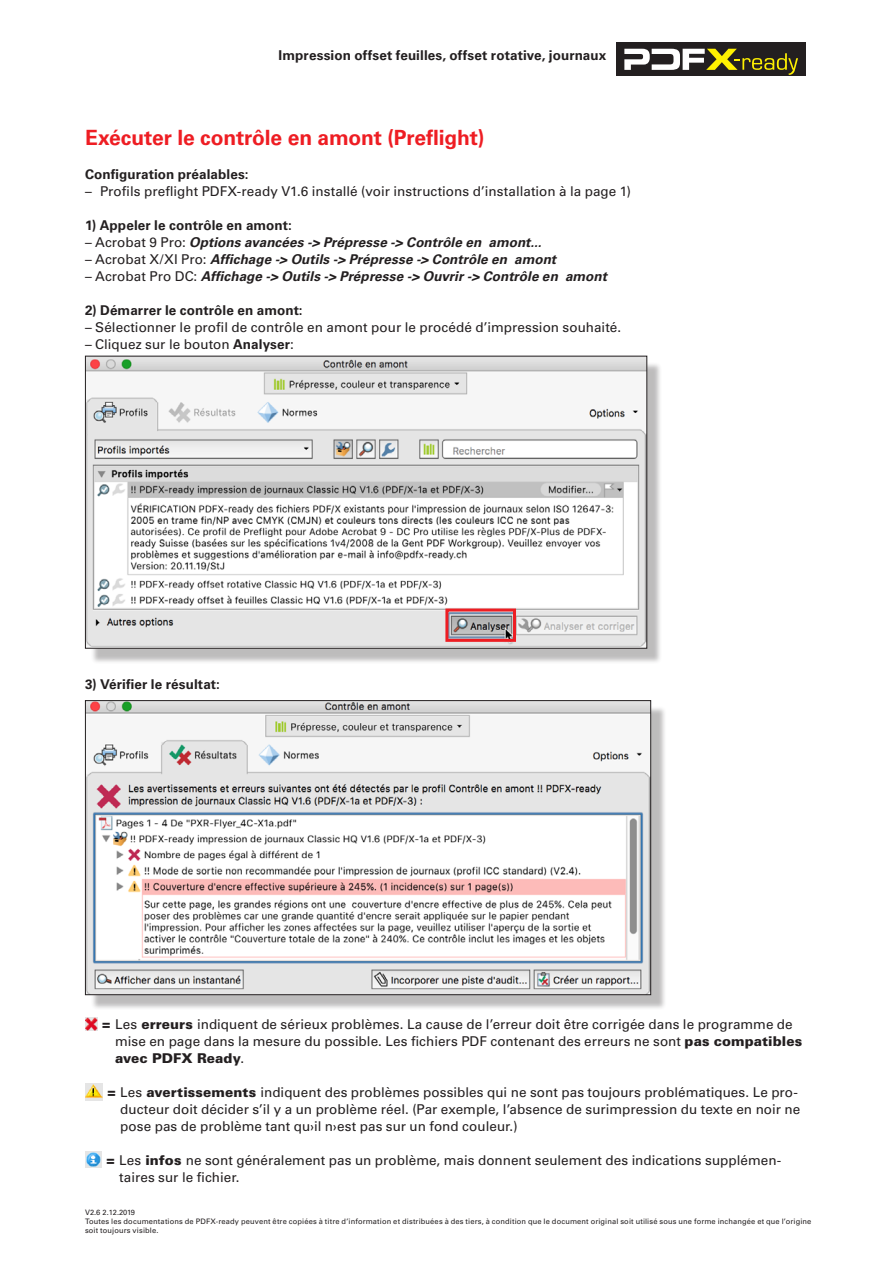
<style>
.page{position:relative;width:893px;height:1263px;background:#fff}
.page>*{position:absolute;margin:0;border:0;box-sizing:border-box;transform-origin:0 0}
.Untertitel{font:700 21px "Univers LT Std";letter-spacing:-.005em;color:#ee1d23}
.Grundtext{font:13.5px/17px "Univers LT Std";letter-spacing:.005em;color:#231f20}
.Grundtext-2{font:italic 700 13.5px "Univers LT Std";color:#231f20}
.Grundtext-3{font:700 13.5px "Univers LT Std";letter-spacing:.01em;color:#231f20}
.Untertitel-2{font:700 13.5px "Univers LT Std";letter-spacing:.01em;color:#231f20}
.t1{font:7.5px/9px "Univers LT Std";letter-spacing:.02em;color:#231f20}
.s1{font-weight:400;font-style:normal}
.s2{font-weight:700}
.s3{font-weight:900}
</style>
<div class="page">
<div style="left:91px;top:362px;width:572px;height:302px;background:#231f20;opacity:.3"></div>
<img style="left:87px;top:358px;width:558px;height:289px">
<div style="left:85px;top:356px;width:562px;height:293px;border:1px solid #231f20"></div>
<div style="left:91px;top:706px;width:575px;height:304px;background:#231f20;opacity:.3"></div>
<img style="left:87px;top:702px;width:562px;height:291px">
<div style="left:85px;top:700px;width:566px;height:295px;border:1px solid #231f20"></div>
<svg style="left:85px;top:1018px;width:13px;height:12px"></svg>
<img style="left:85px;top:1083px;width:17px;height:17px">
<img style="left:85px;top:1151px;width:17px;height:17px">
<div style="left:617px;top:43px;width:189px;height:33px;background:#231f20"></div>
<svg style="left:624px;top:49px;width:174px;height:26px"></svg>
<div style="left:445px;top:608px;width:71px;height:34px;border:3px solid #ee1d23"></div>
<p class="Grundtext-3" style="left:279px;top:47px;width:329px">Impression offset feuilles, offset rotative, journaux</p>
<p class="Untertitel" style="left:85px;top:125px;width:401px">Exécuter le contrôle en amont (Preflight)</p>
<p class="Untertitel-2" style="left:85px;top:166px;width:165px">Configuration préalables:</p>
<p class="Grundtext" style="left:85px;top:182px;width:547px">– Profils preflight PDFX-ready V1.6 installé (voir instructions d’installation à la page 1)</p>
<p class="Grundtext-3" style="left:85px;top:217px;width:208px">1) Appeler le contrôle en amont:</p>
<p class="Grundtext-2" style="left:85px;top:234px;width:458px"><span class="s1">– Acrobat 9 Pro:</span> Options avancées -&gt; Prépresse -&gt; Contrôle en amont...</p>
<p class="Grundtext-2" style="left:85px;top:251px;width:473px"><span class="s1">– Acrobat X/XI Pro:</span> Affichage -&gt; Outils -&gt; Prépresse -&gt; Contrôle en amont</p>
<p class="Grundtext-2" style="left:85px;top:268px;width:523px"><span class="s1">– Acrobat Pro DC:</span> Affichage -&gt; Outils -&gt; Prépresse -&gt; Ouvrir -&gt; Contrôle en amont</p>
<p class="Grundtext-3" style="left:85px;top:302px;width:219px">2) Démarrer le contrôle en amont:</p>
<p class="Grundtext" style="left:85px;top:318px;width:538px">– Sélectionner le profil de contrôle en amont pour le procédé d’impression souhaité.</p>
<p class="Grundtext" style="left:85px;top:335px;width:210px">– Cliquez sur le bouton <span class="s2">Analyser</span>:</p>
<p class="Grundtext-3" style="left:85px;top:676px;width:136px">3) Vérifier le résultat:</p>
<p class="Grundtext" style="left:115px;top:1016px;width:689px;text-indent:-13px"><span class="s3">=</span> Les <span class="s3">erreurs</span> indiquent de sérieux problèmes. La cause de l’erreur doit être corrigée dans le programme de mise en page dans la mesure du possible. Les fichiers PDF contenant des erreurs ne sont <span class="s3">pas compatibles avec PDFX Ready</span>.</p>
<p class="Grundtext" style="left:120px;top:1084px;width:682px;text-indent:-13px"><span class="s3">=</span> Les <span class="s3">avertissements</span> indiquent des problèmes possibles qui ne sont pas toujours problématiques. Le pro&shy;ducteur doit décider s’il y a un problème réel. (Par exemple, l’absence de surimpression du texte en noir ne pose pas de problème tant qu›il n›est pas sur un fond couleur.)</p>
<p class="Grundtext" style="left:119px;top:1152px;width:664px;text-indent:-13px"><span class="s3">=</span> Les <span class="s3">infos</span> ne sont généralement pas un problème, mais donnent seulement des indications supplémen&shy;taires sur le fichier.</p>
<p class="t1" style="left:85px;top:1208px;width:728px">V2.6 2.12.2019<br>Toutes les documentations de PDFX-ready peuvent être copiées à titre d’information et distribuées à des tiers, à condition que le document original soit utilisé sous une forme inchangée et que l’origine soit toujours visible.</p>
</div>
